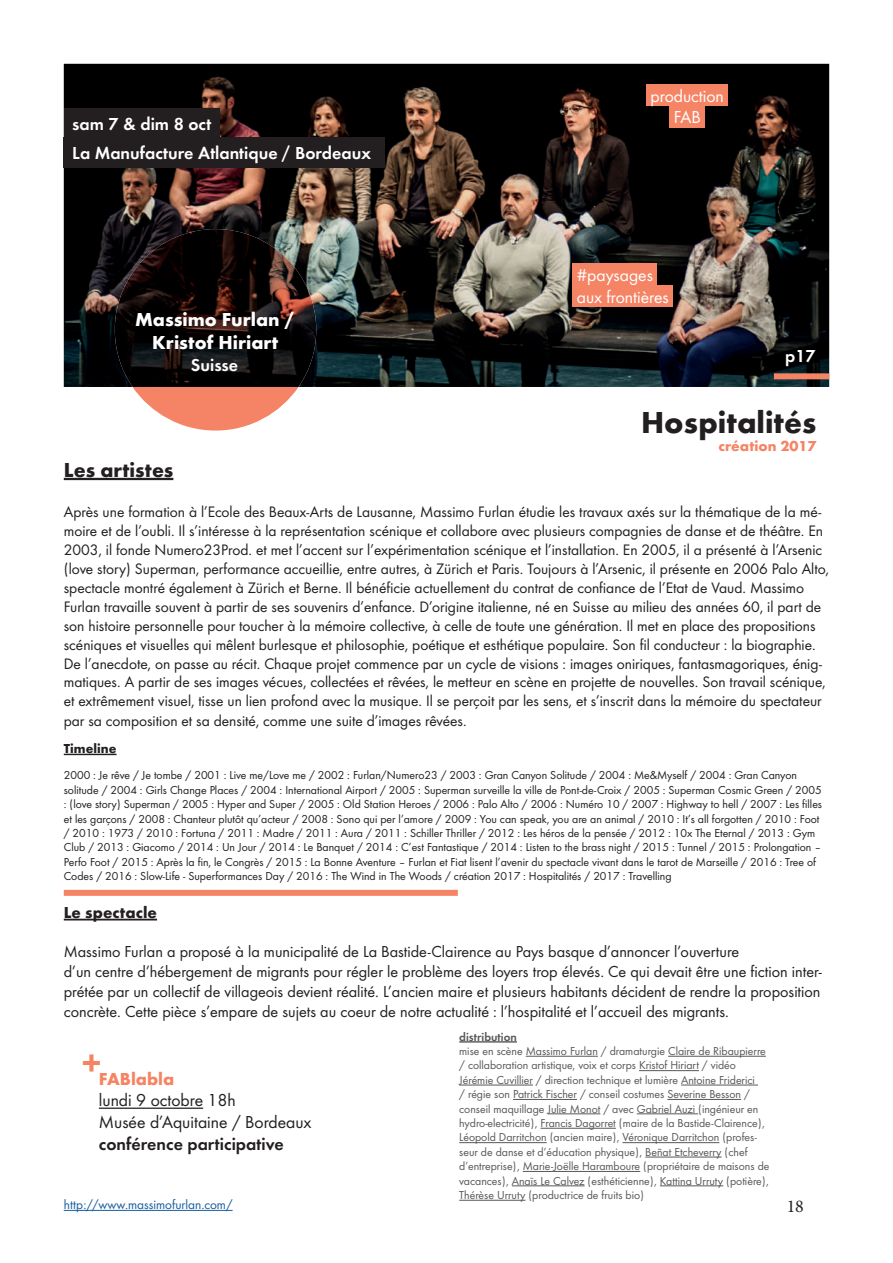
<style>
.page{position:relative;width:893px;height:1263px;background:#fff}
.page>*{position:absolute;margin:0;border:0;box-sizing:border-box;transform-origin:0 0}
.t1{font:700 36px "Futura";color:#f58464}
.t2{font:700 31.5px "Futura";color:#231f20}
.t3{font:700 21px "Futura";letter-spacing:.005em;color:#231f20}
.t4{font:700 19.5px/23.4px "Futura";color:#fff;text-align:center}
.t5{font:18px "Futura Dem";color:#fff}
.t6{font:18px/21.6px "Futura Boo";color:#231f20}
.t7{font:18px/21.6px "Futura Boo";color:#fff}
.t8{font:18px "Futura Dem";color:#231f20}
.t9{font:700 18px "Futura";color:#f58464}
.t10{font:18px "Minion Pro";color:#231f20}
.t11{font:16.5px/19.8px "Futura Boo";color:#231f20}
.t12{font:700 16.5px "Futura";letter-spacing:.005em;color:#231f20}
.t13{font:15.75px/19px "Futura Boo";color:#231f20}
.t14{font:700 15px "Futura";color:#f58464}
.t15{font:13.5px "Futura Boo";color:#175d9e}
.t16{font:700 13.5px "Futura";color:#231f20}
.t17{font:12px/14.4px "Futura Boo";color:#231f20}
.t18{font:12px/14.4px "Futura Boo";color:#57585a}
.t19{font:12px "Futura Dem";color:#57585a}
</style>
<div class="page">
<img style="left:64px;top:64px;width:765px;height:323px">
<div style="left:64px;top:890px;width:394px;height:6px;background:#f58464"></div>
<svg style="left:133px;top:387px;width:165px;height:44px"></svg>
<img style="left:115px;top:229px;width:201px;height:158px">
<hr style="left:64px;top:478px;width:109px;height:2px;background:#231f20">
<hr style="left:64px;top:919px;width:93px;height:1px;background:#231f20">
<hr style="left:64px;top:754px;width:53px;height:1px;background:#231f20">
<div style="left:573px;top:264px;width:84px;height:21px;background:#f58464"></div>
<div style="left:573px;top:285px;width:100px;height:22px;background:#f58464"></div>
<hr style="left:99px;top:1107px;width:104px;height:2px;background:#231f20">
<div style="left:646px;top:85px;width:82px;height:21px;background:#f58464"></div>
<div style="left:670px;top:106px;width:35px;height:22px;background:#f58464"></div>
<div style="left:774px;top:373px;width:55px;height:6px;background:#f58464"></div>
<hr style="left:459px;top:1041px;width:58px;height:1px;background:#57585a">
<hr style="left:526px;top:1056px;width:72px;height:1px;background:#57585a">
<hr style="left:668px;top:1056px;width:98px;height:1px;background:#57585a">
<hr style="left:639px;top:1070px;width:60px;height:1px;background:#57585a">
<hr style="left:459px;top:1084px;width:74px;height:1px;background:#57585a">
<hr style="left:681px;top:1084px;width:77px;height:1px;background:#57585a">
<hr style="left:513px;top:1099px;width:64px;height:1px;background:#57585a">
<hr style="left:667px;top:1099px;width:74px;height:1px;background:#57585a">
<hr style="left:547px;top:1113px;width:53px;height:1px;background:#57585a">
<hr style="left:637px;top:1113px;width:61px;height:1px;background:#57585a">
<hr style="left:541px;top:1128px;width:75px;height:1px;background:#57585a">
<hr style="left:459px;top:1142px;width:88px;height:1px;background:#57585a">
<hr style="left:622px;top:1142px;width:97px;height:1px;background:#57585a">
<hr style="left:645px;top:1156px;width:77px;height:1px;background:#57585a">
<hr style="left:523px;top:1171px;width:117px;height:1px;background:#57585a">
<hr style="left:512px;top:1185px;width:73px;height:1px;background:#57585a">
<hr style="left:660px;top:1185px;width:63px;height:1px;background:#57585a">
<hr style="left:459px;top:1200px;width:66px;height:1px;background:#57585a">
<div style="left:64px;top:137px;width:321px;height:31px;background:#231f20"></div>
<div style="left:64px;top:108px;width:156px;height:31px;background:#231f20"></div>
<hr style="left:64px;top:1210px;width:169px;height:1px;background:#175d9e">
<p class="t5" style="left:72px;top:112px;width:140px">sam 7 &amp; dim 8 oct</p>
<p class="t5" style="left:72px;top:141px;width:300px">La Manufacture Atlantique / Bordeaux</p>
<p class="t4" style="left:135px;top:307px;width:161px">Massimo Furlan /<br>Kristof Hiriart</p>
<p class="t5" style="left:191px;top:352px;width:49px">Suisse</p>
<p class="t7" style="left:651px;top:84px;width:75px;text-align:center">production<br>FAB</p>
<p class="t7" style="left:577px;top:263px;width:93px">#paysages aux frontières</p>
<p class="t5" style="left:785px;top:344px;width:32px">p17</p>
<h2 class="t2" style="left:641px;top:400px;width:177px">Hospitalités</h2>
<p class="t14" style="left:719px;top:435px;width:99px">création 2017</p>
<h3 class="t3" style="left:64px;top:455px;width:111px">Les artistes</h3>
<p class="t13" style="left:64px;top:502px;width:767px">Après une formation à l’Ecole des Beaux-Arts de Lausanne, Massimo Furlan étudie les travaux axés sur la thématique de la mé&shy;moire et de l’oubli. Il s’intéresse à la représentation scénique et collabore avec plusieurs compagnies de danse et de théâtre. En 2003, il fonde Numero23Prod. et met l’accent sur l’expérimentation scénique et l’installation. En 2005, il a présenté à l’Arsenic (love story) Superman, performance accueillie, entre autres, à Zürich et Paris. Toujours à l’Arsenic, il présente en 2006 Palo Alto, spectacle montré également à Zürich et Berne. Il bénéficie actuellement du contrat de confiance de l’Etat de Vaud. Massimo Furlan travaille souvent à partir de ses souvenirs d’enfance. D’origine italienne, né en Suisse au milieu des années 60, il part de son histoire personnelle pour toucher à la mémoire collective, à celle de toute une génération. Il met en place des propositions scéniques et visuelles qui mêlent burlesque et philosophie, poétique et esthétique populaire. Son fil conducteur : la biographie.<br>De l’anecdote, on passe au récit. Chaque projet commence par un cycle de visions : images oniriques, fantasmagoriques, énig&shy;matiques. A partir de ses images vécues, collectées et rêvées, le metteur en scène en projette de nouvelles. Son travail scénique, et extrêmement visuel, tisse un lien profond avec la musique. Il se perçoit par les sens, et s’inscrit dans la mémoire du spectateur par sa composition et sa densité, comme une suite d’images rêvées.</p>
<p class="t16" style="left:64px;top:739px;width:54px">Timeline</p>
<p class="t17" style="left:64px;top:768px;width:760px">2000 : Je rêve / Je tombe / 2001 : Live me/Love me / 2002 : Furlan/Numero23 / 2003 : Gran Canyon Solitude / 2004 : Me&amp;Myself / 2004 : Gran Canyon solitude / 2004 : Girls Change Places / 2004 : International Airport / 2005 : Superman surveille la ville de Pont-de-Croix / 2005 : Superman Cosmic Green / 2005 : (love story) Superman / 2005 : Hyper and Super / 2005 : Old Station Heroes / 2006 : Palo Alto / 2006 : Numéro 10 / 2007 : Highway to hell / 2007 : Les filles et les garçons / 2008 : Chanteur plutôt qu’acteur / 2008 : Sono qui per l’amore / 2009 : You can speak, you are an animal / 2010 : It’s all forgotten / 2010 : Foot / 2010 : 1973 / 2010 : Fortuna / 2011 : Madre / 2011 : Aura / 2011 : Schiller Thriller / 2012 : Les héros de la pensée / 2012 : 10x The Eternal / 2013 : Gym Club / 2013 : Giacomo / 2014 : Un Jour / 2014 : Le Banquet / 2014 : C’est Fantastique / 2014 : Listen to the brass night / 2015 : Tunnel / 2015 : Prolongation – Perfo Foot / 2015 : Après la fin, le Congrès / 2015 : La Bonne Aventure – Furlan et Fiat lisent l’avenir du spectacle vivant dans le tarot de Marseille / 2016 : Tree of Codes / 2016 : Slow-Life - Superformances Day / 2016 : The Wind in The Woods / création 2017 : Hospitalités / 2017 : Travelling</p>
<p class="t12" style="left:64px;top:901px;width:95px">Le spectacle</p>
<p class="t11" style="left:64px;top:941px;width:759px">Massimo Furlan a proposé à la municipalité de La Bastide-Clairence au Pays basque d’annoncer l’ouverture<br>d’un centre d’hébergement de migrants pour régler le problème des loyers trop élevés. Ce qui devait être une fiction inter&shy;prétée par un collectif de villageois devient réalité. L’ancien maire et plusieurs habitants décident de rendre la proposition concrète. Cette pièce s’empare de sujets au coeur de notre actualité : l’hospitalité et l’accueil des migrants.</p>
<h1 class="t1" style="left:81px;top:1037px;width:23px">+</h1>
<p class="t9" style="left:99px;top:1066px;width:77px">FABlabla</p>
<p class="t6" style="left:99px;top:1089px;width:214px">lundi 9 octobre 18h<br>Musée d’Aquitaine / Bordeaux</p>
<p class="t8" style="left:99px;top:1131px;width:186px">conférence participative</p>
<p class="t15" style="left:64px;top:1195px;width:170px">http://www.massimofurlan.com/</p>
<p class="t19" style="left:459px;top:1028px;width:59px">distribution</p>
<p class="t18" style="left:459px;top:1043px;width:312px">mise en scène Massimo Furlan / dramaturgie Claire de Ribaupierre / collaboration artistique, voix et corps Kristof Hiriart / vidéo Jérémie Cuvillier / direction technique et lumière Antoine Friderici<br>/ régie son Patrick Fischer / conseil costumes Severine Besson / conseil maquillage Julie Monot / avec Gabriel Auzi (ingénieur en hydro-electricité), Francis Dagorret (maire de la Bastide-Clairence), Léopold Darritchon (ancien maire), Véronique Darritchon (profes&shy;seur de danse et d’éducation physique), Beñat Etcheverry (chef d’entreprise), Marie-Joëlle Haramboure (propriétaire de maisons de vacances), Anaïs Le Calvez (esthéticienne), Kattina Urruty (potière), Thérèse Urruty (productrice de fruits bio)</p>
<p class="t10" style="left:787px;top:1194px;width:19px">18</p>
</div>
